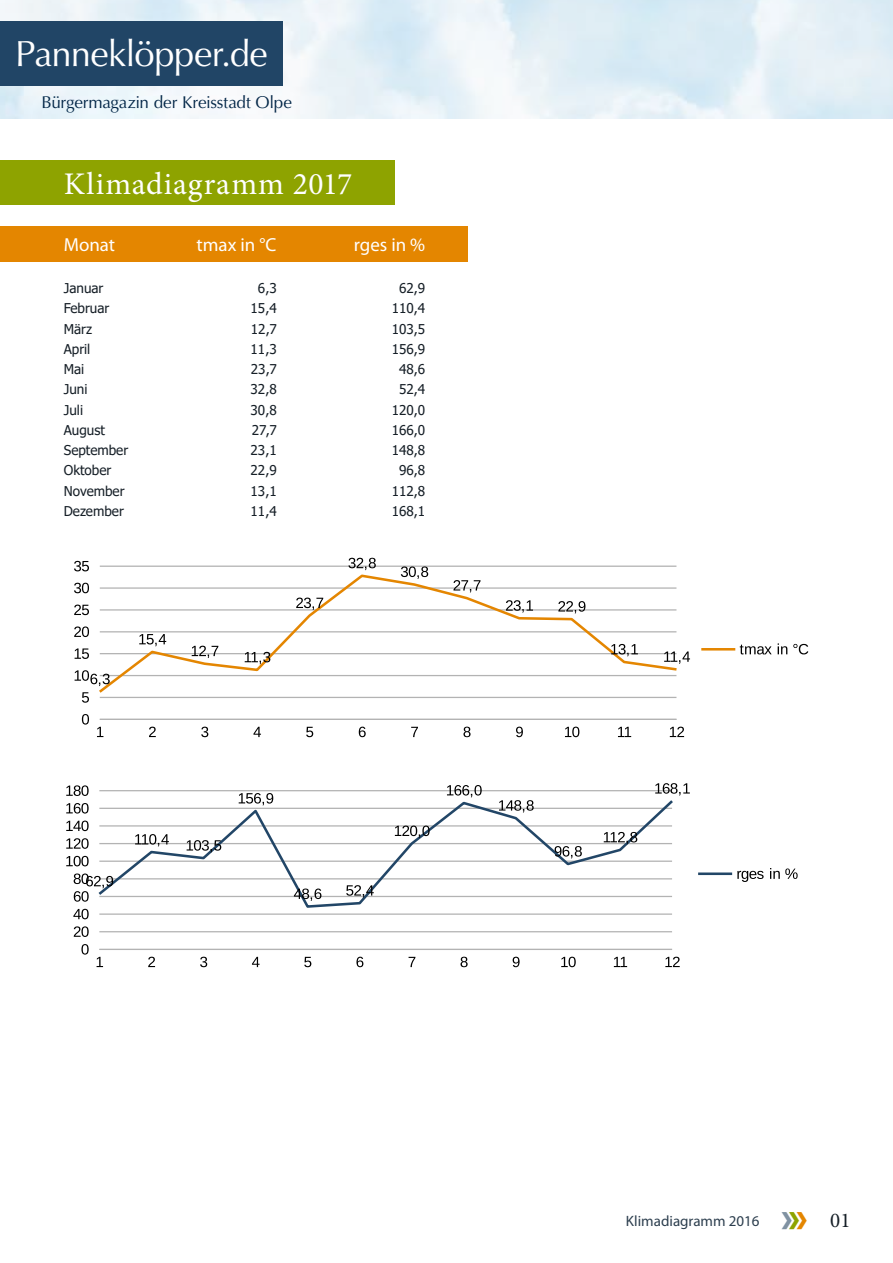
<style>
.page{position:relative;width:893px;height:1263px;background:#fff}
.page>*{position:absolute;margin:0;border:0;box-sizing:border-box;transform-origin:0 0}
.t1{font:36.45px "Optima LT Std";letter-spacing:-.015em;color:#fff}
.t2{font:31.5px "Minion Pro";letter-spacing:.03em;color:#fff}
.t3{font:21px "Minion Pro";color:#161f27}
.t4{font:18.9px "Myriad Pro";color:#fff}
.t5{font:17.1px "Optima LT Std";letter-spacing:-.015em;color:#032748}
.t6{font:15px "Myriad Pro";color:#2c3e4e}
.t7{font:13.5px "Tahoma";color:#161f27}
.s1{font-family:"Myriad Pro";font-weight:700;font-size:45px;color:#8092a2}
.s2{font-family:"Myriad Pro";font-weight:700;font-size:45px;color:#8ea300}
.s3{font-family:"Myriad Pro";font-weight:700;font-size:45px;color:#e48600}
</style>
<div class="page">
<img style="left:0;top:0;width:893px;height:118px">
<div style="left:0;top:21px;width:283px;height:64px;background:#214566"></div>
<div style="left:0;top:226px;width:468px;height:35px;background:#e48600"></div>
<div style="left:0;top:161px;width:395px;height:44px;background:#8ea300"></div>
<hr style="left:99px;top:931px;width:573px;height:1px;background:#b3b3b3">
<hr style="left:99px;top:913px;width:573px;height:2px;background:#b3b3b3">
<hr style="left:99px;top:790px;width:573px;height:1px;background:#b3b3b3">
<hr style="left:99px;top:949px;width:573px;height:1px;background:#b3b3b3">
<svg style="left:99px;top:797px;width:574px;height:111px"></svg>
<svg style="left:97px;top:957px;width:6px;height:10px"></svg>
<svg style="left:148px;top:957px;width:7px;height:10px"></svg>
<svg style="left:200px;top:957px;width:7px;height:10px"></svg>
<svg style="left:252px;top:957px;width:8px;height:10px"></svg>
<svg style="left:304px;top:957px;width:7px;height:10px"></svg>
<svg style="left:356px;top:957px;width:7px;height:10px"></svg>
<svg style="left:409px;top:957px;width:6px;height:10px"></svg>
<svg style="left:460px;top:957px;width:8px;height:10px"></svg>
<svg style="left:513px;top:957px;width:7px;height:10px"></svg>
<svg style="left:561px;top:957px;width:15px;height:10px"></svg>
<svg style="left:614px;top:957px;width:13px;height:10px"></svg>
<svg style="left:665px;top:957px;width:15px;height:10px"></svg>
<svg style="left:81px;top:944px;width:8px;height:10px"></svg>
<svg style="left:74px;top:926px;width:15px;height:11px"></svg>
<svg style="left:73px;top:909px;width:16px;height:10px"></svg>
<svg style="left:66px;top:856px;width:23px;height:10px"></svg>
<svg style="left:66px;top:838px;width:23px;height:11px"></svg>
<svg style="left:66px;top:820px;width:23px;height:11px"></svg>
<svg style="left:66px;top:803px;width:23px;height:10px"></svg>
<svg style="left:66px;top:785px;width:23px;height:11px"></svg>
<svg style="left:74px;top:873px;width:39px;height:29px"></svg>
<svg style="left:135px;top:834px;width:34px;height:12px"></svg>
<svg style="left:187px;top:840px;width:34px;height:12px"></svg>
<svg style="left:239px;top:793px;width:34px;height:12px"></svg>
<svg style="left:294px;top:888px;width:27px;height:13px"></svg>
<svg style="left:346px;top:885px;width:28px;height:12px"></svg>
<svg style="left:395px;top:825px;width:35px;height:13px"></svg>
<svg style="left:447px;top:785px;width:35px;height:12px"></svg>
<svg style="left:499px;top:800px;width:35px;height:12px"></svg>
<svg style="left:555px;top:846px;width:27px;height:12px"></svg>
<svg style="left:604px;top:832px;width:33px;height:12px"></svg>
<svg style="left:655px;top:783px;width:35px;height:12px"></svg>
<hr style="left:698px;top:872px;width:34px;height:3px;background:#224667">
<svg style="left:737px;top:871px;width:27px;height:11px"></svg>
<svg style="left:770px;top:868px;width:28px;height:11px"></svg>
<hr style="left:100px;top:697px;width:576px;height:1px;background:#b3b3b3">
<hr style="left:100px;top:565px;width:576px;height:2px;background:#b3b3b3">
<hr style="left:100px;top:719px;width:576px;height:1px;background:#b3b3b3">
<svg style="left:99px;top:573px;width:578px;height:120px"></svg>
<svg style="left:97px;top:727px;width:6px;height:10px"></svg>
<svg style="left:149px;top:727px;width:7px;height:10px"></svg>
<svg style="left:201px;top:727px;width:7px;height:10px"></svg>
<svg style="left:253px;top:727px;width:8px;height:10px"></svg>
<svg style="left:306px;top:727px;width:7px;height:10px"></svg>
<svg style="left:359px;top:727px;width:7px;height:10px"></svg>
<svg style="left:411px;top:727px;width:7px;height:10px"></svg>
<svg style="left:463px;top:727px;width:8px;height:10px"></svg>
<svg style="left:516px;top:727px;width:7px;height:10px"></svg>
<svg style="left:565px;top:727px;width:14px;height:10px"></svg>
<svg style="left:618px;top:727px;width:13px;height:10px"></svg>
<svg style="left:670px;top:727px;width:14px;height:10px"></svg>
<svg style="left:82px;top:714px;width:7px;height:11px"></svg>
<svg style="left:82px;top:692px;width:7px;height:11px"></svg>
<svg style="left:75px;top:648px;width:14px;height:11px"></svg>
<svg style="left:74px;top:626px;width:15px;height:11px"></svg>
<svg style="left:74px;top:605px;width:15px;height:10px"></svg>
<svg style="left:74px;top:583px;width:15px;height:10px"></svg>
<svg style="left:74px;top:561px;width:15px;height:10px"></svg>
<svg style="left:75px;top:670px;width:35px;height:16px"></svg>
<svg style="left:139px;top:634px;width:27px;height:12px"></svg>
<svg style="left:192px;top:646px;width:26px;height:12px"></svg>
<svg style="left:245px;top:652px;width:25px;height:12px"></svg>
<svg style="left:296px;top:598px;width:27px;height:12px"></svg>
<svg style="left:348px;top:558px;width:28px;height:12px"></svg>
<svg style="left:401px;top:566px;width:27px;height:13px"></svg>
<svg style="left:453px;top:580px;width:27px;height:12px"></svg>
<svg style="left:506px;top:600px;width:27px;height:12px"></svg>
<svg style="left:558px;top:601px;width:27px;height:12px"></svg>
<svg style="left:611px;top:644px;width:27px;height:12px"></svg>
<svg style="left:664px;top:651px;width:26px;height:13px"></svg>
<hr style="left:701px;top:648px;width:34px;height:2px;background:#e48601">
<svg style="left:740px;top:645px;width:32px;height:9px"></svg>
<svg style="left:778px;top:643px;width:9px;height:11px"></svg>
<svg style="left:793px;top:644px;width:15px;height:10px"></svg>
<h1 class="t1" style="left:15px;top:33px;width:254px">Panneklöpper.de</h1>
<p class="t5" style="left:41px;top:93px;width:252px">Bürgermagazin der Kreisstadt Olpe</p>
<h2 class="t2" style="left:64px;top:163px;width:290px">Klimadiagramm 2017</h2>
<h3 class="t4" style="left:64px;top:233px;width:53px">Monat</h3>
<h3 class="t4" style="left:197px;top:233px;width:81px">tmax in °C</h3>
<h3 class="t4" style="left:354px;top:233px;width:73px">rges in %</h3>
<p class="t7" style="left:64px;top:279px;width:41px">Januar</p>
<p class="t7" style="left:258px;top:279px;width:20px">6,3</p>
<p class="t7" style="left:399px;top:279px;width:28px">62,9</p>
<p class="t7" style="left:64px;top:299px;width:47px">Februar</p>
<p class="t7" style="left:251px;top:299px;width:28px">15,4</p>
<p class="t7" style="left:392px;top:299px;width:35px">110,4</p>
<p class="t7" style="left:64px;top:320px;width:30px">März</p>
<p class="t7" style="left:251px;top:320px;width:27px">12,7</p>
<p class="t7" style="left:392px;top:320px;width:35px">103,5</p>
<p class="t7" style="left:64px;top:340px;width:28px">April</p>
<p class="t7" style="left:251px;top:340px;width:28px">11,3</p>
<p class="t7" style="left:392px;top:340px;width:35px">156,9</p>
<p class="t7" style="left:64px;top:360px;width:22px">Mai</p>
<p class="t7" style="left:251px;top:360px;width:27px">23,7</p>
<p class="t7" style="left:399px;top:360px;width:28px">48,6</p>
<p class="t7" style="left:64px;top:380px;width:25px">Juni</p>
<p class="t7" style="left:251px;top:380px;width:28px">32,8</p>
<p class="t7" style="left:399px;top:380px;width:28px">52,4</p>
<p class="t7" style="left:64px;top:401px;width:21px">Juli</p>
<p class="t7" style="left:251px;top:401px;width:28px">30,8</p>
<p class="t7" style="left:392px;top:401px;width:35px">120,0</p>
<p class="t7" style="left:64px;top:421px;width:43px">August</p>
<p class="t7" style="left:252px;top:421px;width:26px">27,7</p>
<p class="t7" style="left:392px;top:421px;width:35px">166,0</p>
<p class="t7" style="left:64px;top:441px;width:66px">September</p>
<p class="t7" style="left:251px;top:441px;width:28px">23,1</p>
<p class="t7" style="left:392px;top:441px;width:35px">148,8</p>
<p class="t7" style="left:64px;top:461px;width:49px">Oktober</p>
<p class="t7" style="left:251px;top:461px;width:28px">22,9</p>
<p class="t7" style="left:399px;top:461px;width:28px">96,8</p>
<p class="t7" style="left:64px;top:482px;width:62px">November</p>
<p class="t7" style="left:251px;top:482px;width:28px">13,1</p>
<p class="t7" style="left:392px;top:482px;width:35px">112,8</p>
<p class="t7" style="left:64px;top:502px;width:62px">Dezember</p>
<p class="t7" style="left:251px;top:502px;width:28px">11,4</p>
<p class="t7" style="left:392px;top:502px;width:35px">168,1</p>
<p class="t6" style="left:626px;top:1212px;width:135px">Klimadiagramm 2016</p>
<h3 class="t3" style="left:781px;top:1206px;width:71px"><span class="s1">›</span><span class="s2">›</span><span class="s3">›</span> 01</h3>
</div>
